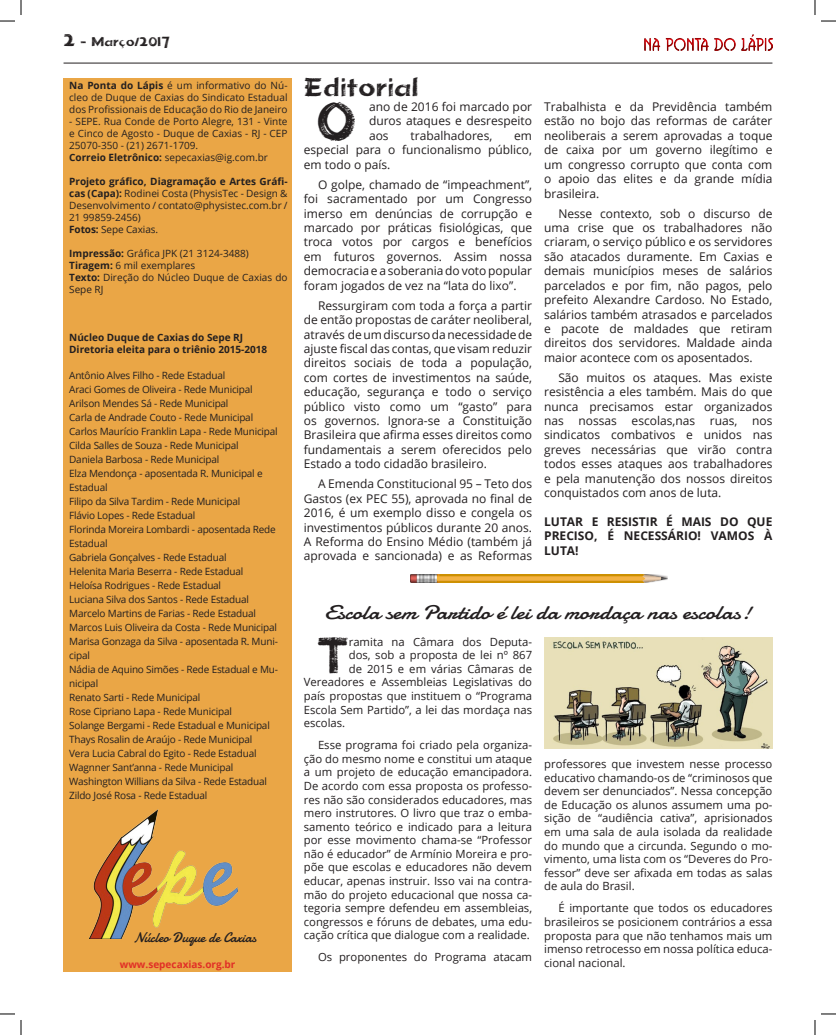
<style>
.page{position:relative;width:836px;height:1035px;background:#fff}
.page>*{position:absolute;margin:0;border:0;box-sizing:border-box;transform-origin:0 0}
.Estilo_de_parágrafo{font:49.9px "Holmes Titling";color:#231f20}
.Estilo_de_parágrafo-2{font:47px "Holmes Titling";color:#231f20}
.t1{font:24px "Holmes Titling";color:#231f20;scale:1.2 1}
.t2{font:20px "Damion";color:#231f20;scale:1.2 1}
.t3{font:14px "Damion";color:#231f20}
.Estilo_de_parágrafo-3{font:12px/14.4px "Open Sans";color:#231f20;text-align:justify}
.Estilo_de_parágrafo-4{font:700 12px/14.4px "Open Sans";color:#231f20;text-align:justify}
.t4{font:12px "Holmes Titling";color:#231f20;scale:1.2 1}
.Estilo_de_parágrafo-5{font:11.3px/13.6px "Open Sans";color:#231f20;text-align:justify}
.t5{font:10px/12px "Open Sans";letter-spacing:-.02em;color:#231f20}
.t6{font:10px/12px "Open Sans";color:#231f20}
.t7{font:700 10px "Open Sans";color:#231f20}
.t8{font:700 10px "Open Sans";color:#e12f27}
.s1{font-size:16px}
.s2{font-weight:700}
</style>
<div class="page">
<hr style="left:64px;top:63px;width:708px;height:1px;background:#231f20">
<img style="left:645px;top:35px;width:127px;height:15px">
<div style="left:64px;top:78px;width:228px;height:893px;background:#eaa646"></div>
<img style="left:411px;top:574px;width:256px;height:8px">
<img style="left:544px;top:637px;width:228px;height:111px">
<img style="left:89px;top:809px;width:149px;height:129px">
<svg style="left:0;top:0;width:22px;height:22px"></svg>
<svg style="left:0;top:1013px;width:22px;height:21px"></svg>
<svg style="left:814px;top:0;width:22px;height:22px"></svg>
<svg style="left:814px;top:1013px;width:22px;height:21px"></svg>
<p class="t4" style="left:64px;top:34px;width:90px"><span class="s1">2</span> - Março/2017</p>
<p class="t5" style="left:69px;top:79px;width:220px;text-align:justify"><span class="s2">Na Ponta do Lápis</span> é um informativo do Nú&shy;cleo de Duque de Caxias do Sindicato Estadual dos Profissionais de Educação do Rio de Janeiro</p>
<p class="t5" style="left:69px;top:115px;width:220px;text-align:justify">- SEPE. Rua Conde de Porto Alegre, 131 - Vinte e Cinco de Agosto - Duque de Caxias - RJ - CEP 25070-350 - (21) 2671-1709.</p>
<p class="t6" style="left:69px;top:151px;width:200px"><span class="s2">Correio Eletrônico:</span> sepecaxias@ig.com.br</p>
<p class="t5" style="left:69px;top:175px;width:220px;text-align:justify"><span class="s2">Projeto gráfico, Diagramação e Artes Gráfi&shy;cas (Capa):</span> Rodinei Costa (PhysisTec - Design &amp; Desenvolvimento / contato@physistec.com.br / 21 99859-2456)</p>
<p class="t5" style="left:69px;top:223px;width:90px"><span class="s2">Fotos:</span> Sepe Caxias.</p>
<p class="t6" style="left:69px;top:247px;width:181px"><span class="s2">Impressão:</span> Gráfica JPK (21 3124-3488)</p>
<p class="t6" style="left:69px;top:259px;width:127px"><span class="s2">Tiragem:</span> 6 mil exemplares</p>
<p class="t6" style="left:69px;top:271px;width:220px"><span class="s2">Texto:</span> Direção do Núcleo Duque de Caxias do<br>Sepe RJ</p>
<p class="t7" style="left:69px;top:330px;width:175px">Núcleo Duque de Caxias do Sepe RJ</p>
<p class="t7" style="left:69px;top:342px;width:200px">Diretoria eleita para o triênio 2015-2018</p>
<p class="t5" style="left:69px;top:369px;width:158px">Antônio Alves Filho - Rede Estadual</p>
<p class="t5" style="left:69px;top:383px;width:185px">Araci Gomes de Oliveira - Rede Municipal</p>
<p class="t5" style="left:69px;top:397px;width:161px">Arilson Mendes Sá - Rede Municipal</p>
<p class="t5" style="left:69px;top:411px;width:185px">Carla de Andrade Couto - Rede Municipal</p>
<p class="t5" style="left:69px;top:425px;width:210px">Carlos Maurício Franklin Lapa - Rede Municipal</p>
<p class="t5" style="left:69px;top:439px;width:171px">Cilda Salles de Souza - Rede Municipal</p>
<p class="t5" style="left:69px;top:453px;width:152px">Daniela Barbosa - Rede Municipal</p>
<p class="t5" style="left:69px;top:466px;width:195px;line-height:14px">Elza Mendonça - aposentada R. Municipal e<br>Estadual</p>
<p class="t5" style="left:69px;top:495px;width:172px">Filipo da Silva Tardim - Rede Municipal</p>
<p class="t5" style="left:69px;top:509px;width:128px">Flávio Lopes - Rede Estadual</p>
<p class="t5" style="left:69px;top:522px;width:208px;line-height:14px">Florinda Moreira Lombardi - aposentada Rede<br>Estadual</p>
<p class="t5" style="left:69px;top:551px;width:159px">Gabriela Gonçalves - Rede Estadual</p>
<p class="t5" style="left:69px;top:565px;width:175px">Helenita Maria Beserra - Rede Estadual</p>
<p class="t5" style="left:69px;top:579px;width:153px">Heloísa Rodrigues - Rede Estadual</p>
<p class="t5" style="left:69px;top:593px;width:181px">Luciana Silva dos Santos - Rede Estadual</p>
<p class="t5" style="left:69px;top:607px;width:188px">Marcelo Martins de Farias - Rede Estadual</p>
<p class="t5" style="left:69px;top:621px;width:209px">Marcos Luis Oliveira da Costa - Rede Municipal</p>
<p class="t5" style="left:69px;top:634px;width:210px;line-height:14px">Marisa Gonzaga da Silva - aposentada R. Muni&shy;cipal</p>
<p class="t5" style="left:69px;top:662px;width:210px;line-height:14px">Nádia de Aquino Simões - Rede Estadual e Mu&shy;nicipal</p>
<p class="t5" style="left:69px;top:691px;width:133px">Renato Sarti - Rede Municipal</p>
<p class="t5" style="left:69px;top:705px;width:164px">Rose Cipriano Lapa - Rede Municipal</p>
<p class="t5" style="left:69px;top:719px;width:202px">Solange Bergami - Rede Estadual e Municipal</p>
<p class="t5" style="left:69px;top:733px;width:185px">Thays Rosalin de Araújo - Rede Municipal</p>
<p class="t5" style="left:69px;top:747px;width:189px">Vera Lucia Cabral do Egito - Rede Estadual</p>
<p class="t5" style="left:69px;top:761px;width:165px">Wagnner Sant’anna - Rede Municipal</p>
<p class="t5" style="left:69px;top:775px;width:199px">Washington Willians da Silva - Rede Estadual</p>
<p class="t5" style="left:69px;top:789px;width:140px">Zildo José Rosa - Rede Estadual</p>
<p class="t3" style="left:134px;top:928px;width:124px">Núcleo Duque de Caxias</p>
<p class="t8" style="left:120px;top:957px;width:117px">www.sepecaxias.org.br</p>
<p class="t1" style="left:304px;top:73px;width:97px">Editorial</p>
<p class="Estilo_de_parágrafo" style="left:317px;top:92px;width:41px">O</p>
<p class="Estilo_de_parágrafo-3" style="left:369px;top:99px;width:165px">ano de 2016 foi marcado por duros ataques e desrespeito aos</p>
<p class="Estilo_de_parágrafo-3" style="left:410px;top:128px;width:83px">trabalhadores,</p>
<p class="Estilo_de_parágrafo-3" style="left:304px;top:128px;width:230px;text-indent:210px">em especial para o funcionalismo público, em todo o país.</p>
<p class="Estilo_de_parágrafo-3" style="left:304px;top:177px;width:230px;text-indent:14px">O golpe, chamado de “impeachment”, foi sacramentado por um Congresso imerso em denúncias de corrupção e marcado por práticas fisiológicas, que troca votos por cargos e benefícios em futuros governos. Assim nossa democracia e a soberania do voto popular foram jogados de vez na “lata do lixo”.</p>
<p class="Estilo_de_parágrafo-3" style="left:304px;top:298px;width:230px;text-indent:14px">Ressurgiram com toda a força a partir de então propostas de caráter neoliberal, através de um discurso da necessidade de ajuste fiscal das contas, que visam reduzir direitos sociais de toda a população, com cortes de investimentos na saúde, educação, segurança e todo o serviço público visto como um “gasto” para os governos. Ignora-se a Constituição Brasileira que afirma esses direitos como fundamentais a serem oferecidos pelo Estado a todo cidadão brasileiro.</p>
<p class="Estilo_de_parágrafo-3" style="left:304px;top:476px;width:230px;text-indent:14px">A Emenda Constitucional 95 – Teto dos Gastos (ex PEC 55), aprovada no final de 2016, é um exemplo disso e congela os investimentos públicos durante 20 anos.<br>A Reforma do Ensino Médio (também já aprovada e sancionada) e as Reformas</p>
<p class="Estilo_de_parágrafo-3" style="left:544px;top:99px;width:230px">Trabalhista e da Previdência também estão no bojo das reformas de caráter neoliberais a serem aprovadas a toque de caixa por um governo ilegítimo e um congresso corrupto que conta com o apoio das elites e da grande mídia brasileira.</p>
<p class="Estilo_de_parágrafo-3" style="left:544px;top:206px;width:230px;text-indent:14px">Nesse contexto, sob o discurso de uma crise que os trabalhadores não criaram, o serviço público e os servidores são atacados duramente. Em Caxias e demais municípios meses de salários parcelados e por fim, não pagos, pelo prefeito Alexandre Cardoso. No Estado, salários também atrasados e parcelados e pacote de maldades que retiram direitos dos servidores. Maldade ainda maior acontece com os aposentados.</p>
<p class="Estilo_de_parágrafo-3" style="left:544px;top:370px;width:230px;text-indent:14px">São muitos os ataques. Mas existe resistência a eles também. Mais do que nunca precisamos estar organizados nas nossas escolas,nas ruas, nos sindicatos combativos e unidos nas greves necessárias que virão contra todos esses ataques aos trabalhadores e pela manutenção dos nossos direitos conquistados com anos de luta.</p>
<p class="Estilo_de_parágrafo-4" style="left:544px;top:513px;width:230px">LUTAR E RESISTIR É MAIS DO QUE PRECISO, É NECESSÁRIO! VAMOS À LUTA!</p>
<p class="t2" style="left:324px;top:598px;width:357px">Escola sem Partido é lei da mordaça nas escolas!</p>
<p class="Estilo_de_parágrafo-2" style="left:317px;top:627px;width:33px">T</p>
<p class="Estilo_de_parágrafo-5" style="left:349px;top:634px;width:185px">ramita na Câmara dos Deputa-</p>
<p class="Estilo_de_parágrafo-5" style="left:349px;top:648px;width:185px">dos, sob a proposta de lei nº 867</p>
<p class="Estilo_de_parágrafo-5" style="left:349px;top:661px;width:185px">de 2015 e em várias Câmaras de</p>
<p class="Estilo_de_parágrafo-5" style="left:304px;top:675px;width:230px">Vereadores e Assembleias Legislativas do</p>
<p class="Estilo_de_parágrafo-5" style="left:304px;top:688px;width:230px">país propostas que instituem o “Programa</p>
<p class="Estilo_de_parágrafo-5" style="left:304px;top:702px;width:230px">Escola Sem Partido”, a lei das mordaça nas</p>
<p class="Estilo_de_parágrafo-5" style="left:304px;top:715px;width:43px">escolas.</p>
<p class="Estilo_de_parágrafo-5" style="left:304px;top:737px;width:230px;text-indent:14px">Esse programa foi criado pela organiza&shy;ção do mesmo nome e constitui um ataque a um projeto de educação emancipadora.<br>De acordo com essa proposta os professo&shy;res não são considerados educadores, mas mero instrutores. O livro que traz o emba&shy;samento teórico e indicado para a leitura por esse movimento chama-se “Professor não é educador” de Armínio Moreira e pro&shy;põe que escolas e educadores não devem educar, apenas instruir. Isso vai na contra&shy;mão do projeto educacional que nossa ca&shy;tegoria sempre defendeu em assembleias, congressos e fóruns de debates, uma edu&shy;cação crítica que dialogue com a realidade.</p>
<p class="Estilo_de_parágrafo-5" style="left:318px;top:949px;width:216px">Os proponentes do Programa atacam</p>
<p class="Estilo_de_parágrafo-5" style="left:544px;top:756px;width:230px">professores que investem nesse processo educativo chamando-os de “criminosos que devem ser denunciados”. Nessa concepção de Educação os alunos assumem uma po&shy;sição de “audiência cativa”, aprisionados em uma sala de aula isolada da realidade do mundo que a circunda. Segundo o mo&shy;vimento, uma lista com os “Deveres do Pro&shy;fessor” deve ser afixada em todas as salas de aula do Brasil.</p>
<p class="Estilo_de_parágrafo-5" style="left:544px;top:900px;width:230px;text-indent:14px">É importante que todos os educadores brasileiros se posicionem contrários a essa proposta para que não tenhamos mais um imenso retrocesso em nossa política educa&shy;cional nacional.</p>
</div>
